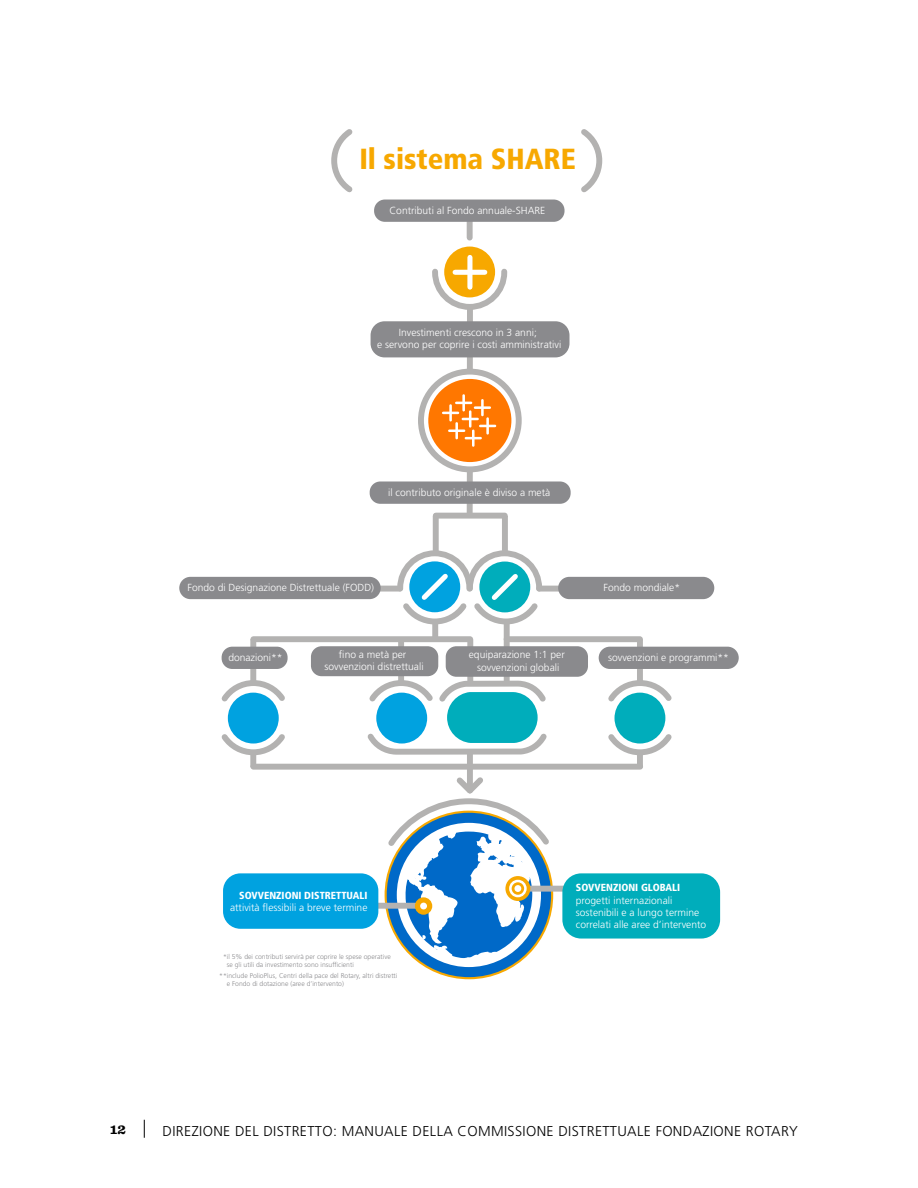
<style>
.page{position:relative;width:918px;height:1188px;background:#fff}
.page>*{position:absolute;margin:0;border:0;box-sizing:border-box;transform-origin:0 0}
.t1{font:900 condensed 29.1px "Frutiger LT Std";color:#f7a800}
.t2{font:700 15px "Sentinel";color:#000}
.t3{font:300 14.25px "Frutiger LT Std";letter-spacing:.025em;color:#000}
.t4{font:300 10.35px/12.3px "Frutiger LT Std";color:#fff;text-align:center}
.t5{font:900 condensed 10.35px "Frutiger LT Std";color:#fff}
.t6{font:300 6.9px/7.6px "Frutiger LT Std";color:#8a8a8d}
</style>
<div class="page">
<svg style="left:144px;top:1120px;width:1px;height:18px"></svg>
<div style="left:539px;top:586px;width:38px;height:6px;background:#b3b2b1"></div>
<div style="left:228px;top:693px;width:51px;height:51px;background:#00a2e0;border-radius:50%"></div>
<div style="left:428px;top:379px;width:83px;height:83px;background:#f70;border-radius:50%"></div>
<div style="left:444px;top:247px;width:51px;height:50px;background:#f7a800;border-radius:50%"></div>
<div style="left:467px;top:257px;width:5px;height:30px;background:#fff"></div>
<hr style="left:449px;top:429px;width:15px;height:3px;background:#fff">
<hr style="left:455px;top:423px;width:3px;height:15px;background:#fff">
<svg style="left:466px;top:437px;width:15px;height:2px"></svg>
<hr style="left:472px;top:431px;width:3px;height:15px;background:#fff">
<hr style="left:449px;top:405px;width:3px;height:15px;background:#fff">
<svg style="left:456px;top:402px;width:15px;height:2px"></svg>
<hr style="left:462px;top:395px;width:3px;height:15px;background:#fff">
<hr style="left:486px;top:419px;width:3px;height:14px;background:#fff">
<hr style="left:475px;top:406px;width:15px;height:3px;background:#fff">
<hr style="left:481px;top:400px;width:3px;height:15px;background:#fff">
<svg style="left:443px;top:412px;width:52px;height:15px"></svg>
<svg style="left:432px;top:266px;width:76px;height:44px"></svg>
<div style="left:467px;top:308px;width:6px;height:63px;background:#b3b2b1"></div>
<div style="left:467px;top:468px;width:6px;height:47px;background:#b3b2b1"></div>
<div style="left:502px;top:516px;width:6px;height:38px;background:#b3b2b1"></div>
<div style="left:433px;top:516px;width:6px;height:38px;background:#b3b2b1"></div>
<div style="left:436px;top:513px;width:69px;height:6px;background:#b3b2b1"></div>
<div style="left:432px;top:621px;width:6px;height:18px;background:#b3b2b1"></div>
<div style="left:504px;top:621px;width:6px;height:63px;background:#b3b2b1"></div>
<div style="left:467px;top:639px;width:6px;height:45px;background:#b3b2b1"></div>
<div style="left:398px;top:639px;width:6px;height:45px;background:#b3b2b1"></div>
<div style="left:250px;top:754px;width:6px;height:13px;background:#b3b2b1"></div>
<div style="left:637px;top:754px;width:6px;height:13px;background:#b3b2b1"></div>
<div style="left:253px;top:636px;width:217px;height:6px;background:#b3b2b1"></div>
<div style="left:253px;top:764px;width:387px;height:6px;background:#b3b2b1"></div>
<div style="left:507px;top:636px;width:133px;height:6px;background:#b3b2b1"></div>
<div style="left:418px;top:369px;width:104px;height:103px;border:6px solid #b3b2b1;border-radius:50%"></div>
<div style="left:371px;top:321px;width:199px;height:36px;background:#8a8a8d;border-radius:14px"></div>
<div style="left:370px;top:481px;width:201px;height:23px;background:#8a8a8d;border-radius:11px"></div>
<div style="left:467px;top:215px;width:6px;height:23px;background:#b3b2b1"></div>
<div style="left:558px;top:577px;width:156px;height:22px;background:#8a8a8d;border-radius:11px"></div>
<div style="left:362px;top:586px;width:38px;height:6px;background:#b3b2b1"></div>
<div style="left:179px;top:577px;width:202px;height:22px;background:#8a8a8d;border-radius:11px"></div>
<div style="left:467px;top:753px;width:6px;height:37px;background:#b3b2b1"></div>
<div style="left:311px;top:646px;width:127px;height:30px;background:#8a8a8d;border-radius:11px"></div>
<div style="left:446px;top:646px;width:142px;height:31px;background:#8a8a8d;border-radius:11px"></div>
<div style="left:374px;top:200px;width:191px;height:22px;background:#8a8a8d;border-radius:11px"></div>
<svg style="left:221px;top:729px;width:64px;height:29px"></svg>
<div style="left:250px;top:639px;width:6px;height:45px;background:#b3b2b1"></div>
<div style="left:637px;top:639px;width:6px;height:45px;background:#b3b2b1"></div>
<svg style="left:221px;top:677px;width:64px;height:30px"></svg>
<svg style="left:386px;top:812px;width:165px;height:166px"></svg>
<svg style="left:394px;top:547px;width:151px;height:80px"></svg>
<svg style="left:581px;top:129px;width:22px;height:64px"></svg>
<svg style="left:331px;top:129px;width:22px;height:64px"></svg>
<svg style="left:367px;top:677px;width:180px;height:78px"></svg>
<svg style="left:383px;top:777px;width:171px;height:190px"></svg>
<div style="left:366px;top:903px;width:56px;height:6px;background:#b3b2b1"></div>
<div style="left:526px;top:886px;width:56px;height:6px;background:#b3b2b1"></div>
<svg style="left:505px;top:876px;width:25px;height:25px"></svg>
<svg style="left:510px;top:881px;width:15px;height:15px"></svg>
<div style="left:509px;top:880px;width:18px;height:17px;border:3px solid #fff;border-radius:50%"></div>
<div style="left:514px;top:885px;width:7px;height:7px;background:#fff;border-radius:50%"></div>
<div style="left:223px;top:873px;width:155px;height:56px;background:#00a2e0;border-radius:17px"></div>
<div style="left:562px;top:873px;width:158px;height:66px;background:#00adbb;border-radius:19px"></div>
<div style="left:415px;top:897px;width:17px;height:18px;background:#f7a800;border-radius:50%"></div>
<div style="left:222px;top:647px;width:66px;height:22px;background:#8a8a8d;border-radius:11px"></div>
<div style="left:614px;top:693px;width:52px;height:51px;background:#00adbb;border-radius:50%"></div>
<svg style="left:608px;top:729px;width:64px;height:26px"></svg>
<svg style="left:608px;top:680px;width:64px;height:27px"></svg>
<div style="left:599px;top:647px;width:140px;height:22px;background:#8a8a8d;border-radius:11px"></div>
<div style="left:420px;top:903px;width:7px;height:6px;background:#fff;border-radius:50%"></div>
<h1 class="t1" style="left:359px;top:141px;width:218px">Il sistema SHARE</h1>
<p class="t4" style="left:389px;top:205px;width:157px">Contributi al Fondo annuale-SHARE</p>
<p class="t4" style="left:377px;top:326px;width:186px">Investimenti crescono in 3 anni;<br>e servono per coprire i costi amministrativi</p>
<p class="t4" style="left:388px;top:487px;width:164px">il contributo originale è diviso a metà</p>
<p class="t4" style="left:188px;top:581px;width:188px">Fondo di Designazione Distrettuale (FODD)</p>
<p class="t4" style="left:604px;top:581px;width:78px">Fondo mondiale*</p>
<p class="t4" style="left:325px;top:648px;width:101px">fino a metà per sovvenzioni distrettuali</p>
<p class="t4" style="left:469px;top:649px;width:97px">equiparazione 1:1 per sovvenzioni globali</p>
<p class="t4" style="left:228px;top:651px;width:56px">donazioni**</p>
<p class="t4" style="left:608px;top:651px;width:122px">sovvenzioni e programmi**</p>
<p class="t5" style="left:239px;top:889px;width:130px">SOVVENZIONI DISTRETTUALI</p>
<p class="t4" style="left:230px;top:902px;width:139px">attività flessibili a breve termine</p>
<p class="t6" style="left:227px;top:953px;width:165px;text-indent:-4px">*il 5% dei contributi servirà per coprire le spese operative se gli utili da investimento sono insufficienti</p>
<p class="t6" style="left:227px;top:972px;width:172px;text-indent:-8px">**include PolioPlus, Centri della pace del Rotary, altri distretti e Fondo di dotazione (aree d’intervento)</p>
<p class="t5" style="left:576px;top:881px;width:106px">SOVVENZIONI GLOBALI</p>
<p class="t4" style="left:576px;top:894px;width:132px;text-align:left">progetti internazionali sostenibili e a lungo termine correlati alle aree d’intervento</p>
<h2 class="t2" style="left:110px;top:1117px;width:17px">12</h2>
<h3 class="t3" style="left:163px;top:1123px;width:637px">DIREZIONE DEL DISTRETTO: MANUALE DELLA COMMISSIONE DISTRETTUALE FONDAZIONE ROTARY</h3>
</div>
